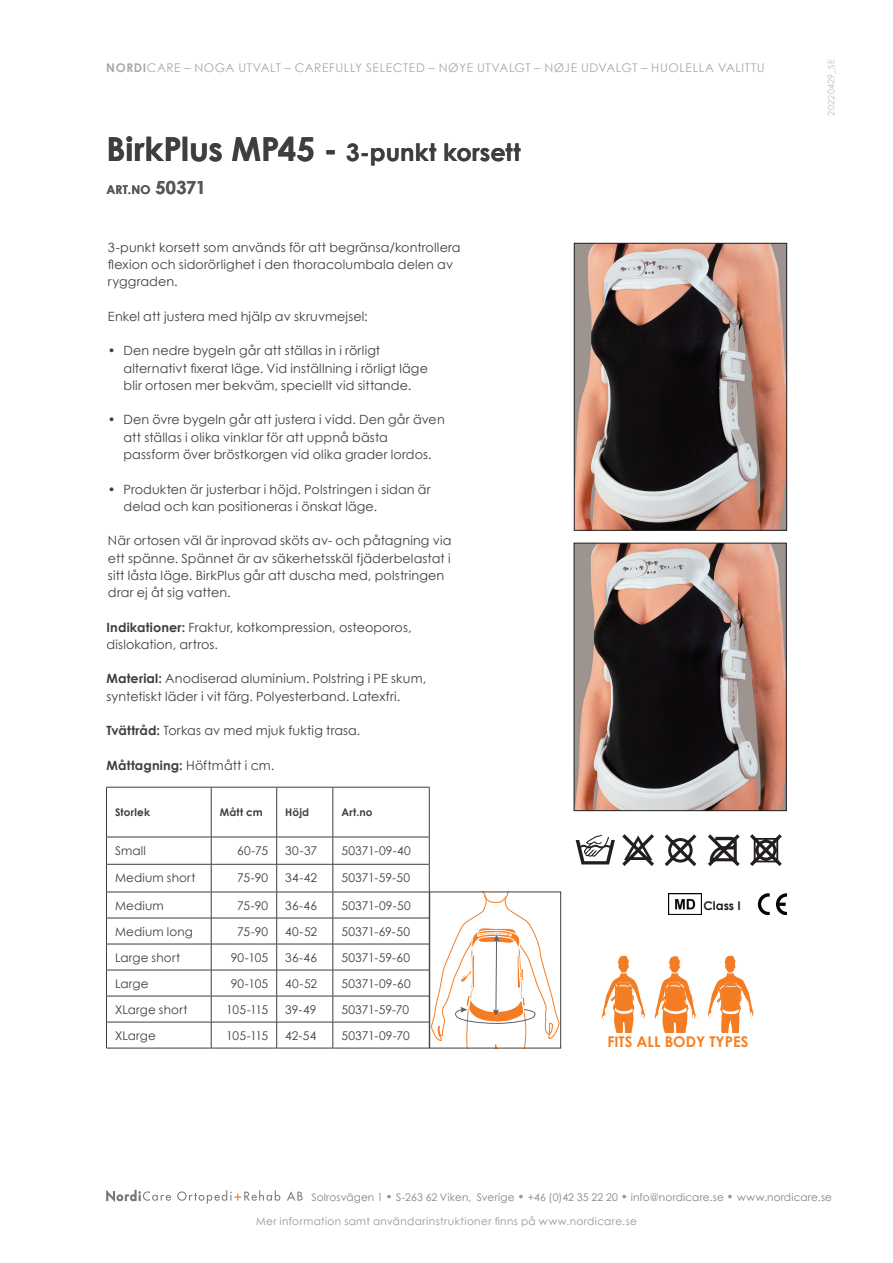
<style>
.page{position:relative;width:893px;height:1263px;background:#fff}
.page>*{position:absolute;margin:0;border:0;box-sizing:border-box;transform-origin:0 0}
.t1{font:700 24px "Century Gothic";color:#3e3e3f}
.t2{font:700 14.85px "Century Gothic";color:#f57f21}
.t3{font:12.75px/17.2px "Century Gothic";letter-spacing:.01em;color:#3e3e3f}
.t4{font:12px "Century Gothic";letter-spacing:.015em;color:#3e3e3f}
.t5{font:12px "Century Gothic";letter-spacing:.045em;color:#a8a9ad}
.t6{font:12px "Century Gothic";letter-spacing:-.005em;color:#3e3e3f}
.t7{font:700 12px "Century Gothic";color:#57585a}
.t8{font:700 12px "Century Gothic";color:#231f20}
.t9{font:10.5px "Century Gothic";letter-spacing:.02em;color:#808285}
.t10{font:10.5px "Century Gothic";letter-spacing:.04em;color:#939598}
.t11{font:700 10.5px "Century Gothic";letter-spacing:.02em;color:#3e3e3f}
.t12{font:9px "Century Gothic";letter-spacing:.035em;color:#bcbdc0}
.s1{font-weight:700}
.s2{font-size:33px}
.s3{font-size:18px}
.s4{font-weight:700;font-size:12px;color:#939598}
</style>
<div class="page">
<img style="left:576px;top:245px;width:209px;height:283px">
<div style="left:574px;top:243px;width:213px;height:287px;border:1px solid #231f20"></div>
<img style="left:576px;top:545px;width:208px;height:264px">
<div style="left:574px;top:543px;width:212px;height:268px;border:1px solid #231f20"></div>
<svg style="left:576px;top:835px;width:39px;height:29px"></svg>
<svg style="left:622px;top:834px;width:32px;height:32px"></svg>
<svg style="left:665px;top:834px;width:31px;height:32px"></svg>
<svg style="left:708px;top:834px;width:32px;height:32px"></svg>
<svg style="left:750px;top:834px;width:32px;height:32px"></svg>
<svg style="left:776px;top:893px;width:11px;height:22px"></svg>
<svg style="left:758px;top:893px;width:12px;height:22px"></svg>
<img style="left:668px;top:894px;width:33px;height:20px">
<svg style="left:106px;top:1190px;width:65px;height:12px"></svg>
<svg style="left:177px;top:1190px;width:103px;height:14px"></svg>
<svg style="left:287px;top:1191px;width:16px;height:9px"></svg>
<hr style="left:106px;top:1048px;width:105px;height:1px;background:#3e3e3f">
<hr style="left:211px;top:1048px;width:66px;height:1px;background:#3e3e3f">
<hr style="left:277px;top:1048px;width:56px;height:1px;background:#3e3e3f">
<hr style="left:333px;top:1048px;width:96px;height:1px;background:#3e3e3f">
<svg style="left:106px;top:787px;width:453px;height:261px"></svg>
<div style="left:429px;top:892px;width:132px;height:156px;border:1px solid #3e3e3f"></div>
<svg style="left:601px;top:955px;width:44px;height:78px"></svg>
<svg style="left:654px;top:955px;width:43px;height:78px"></svg>
<svg style="left:707px;top:955px;width:47px;height:78px"></svg>
<p class="t5" style="left:106px;top:60px;width:660px"><span class="s1">NORDI</span>CARE – NOGA UTVALT – CAREFULLY SELECTED – NØYE UTVALGT – NØJE UDVALGT – HUOLELLA VALITTU</p>
<h1 class="t1" style="left:106px;top:137px;width:416px"><span class="s2">BirkPlus MP45 -</span> 3-punkt korsett</h1>
<p class="t7" style="left:106px;top:182px;width:101px">ART.NO <span class="s3">50371</span></p>
<p class="t3" style="left:108px;top:239px;width:354px">3-punkt korsett som används för att begränsa/kontrollera flexion och sidorörlighet i den thoracolumbala delen av ryggraden.</p>
<p class="t3" style="left:108px;top:308px;width:261px">Enkel att justera med hjälp av skruvmejsel:</p>
<p class="t3" style="left:123px;top:342px;width:306px;text-indent:-16px">• Den nedre bygeln går att ställas in i rörligt alternativt fixerat läge. Vid inställning i rörligt läge blir ortosen mer bekväm, speciellt vid sittande.</p>
<p class="t3" style="left:123px;top:411px;width:323px;text-indent:-16px">• Den övre bygeln går att justera i vidd. Den går även att ställas i olika vinklar för att uppnå bästa passform över bröstkorgen vid olika grader lordos.</p>
<p class="t3" style="left:123px;top:480px;width:309px;text-indent:-16px">• Produkten är justerbar i höjd. Polstringen i sidan är delad och kan positioneras i önskat läge.</p>
<p class="t3" style="left:108px;top:532px;width:345px">När ortosen väl är inprovad sköts av- och påtagning via ett spänne. Spännet är av säkerhetsskäl fjäderbelastat i sitt låsta läge. BirkPlus går att duscha med, polstringen drar ej åt sig vatten.</p>
<p class="t3" style="left:106px;top:618px;width:307px"><span class="s1">Indikationer:</span> Fraktur, kotkompression, osteoporos, dislokation, artros.</p>
<p class="t3" style="left:106px;top:670px;width:321px"><span class="s1">Material:</span> Anodiserad aluminium. Polstring i PE skum, syntetiskt läder i vit färg. Polyesterband. Latexfri.</p>
<p class="t3" style="left:106px;top:722px;width:256px"><span class="s1">Tvättråd:</span> Torkas av med mjuk fuktig trasa.</p>
<p class="t3" style="left:106px;top:756px;width:170px"><span class="s1">Måttagning:</span> Höftmått i cm.</p>
<p class="t11" style="left:115px;top:806px;width:37px">Storlek</p>
<p class="t11" style="left:220px;top:806px;width:44px">Mått cm</p>
<p class="t11" style="left:285px;top:806px;width:25px">Höjd</p>
<p class="t11" style="left:341px;top:806px;width:33px">Art.no</p>
<p class="t4" style="left:115px;top:843px;width:32px">Small</p>
<p class="t4" style="left:237px;top:843px;width:32px">60-75</p>
<p class="t4" style="left:285px;top:843px;width:33px">30-37</p>
<p class="t4" style="left:341px;top:843px;width:71px">50371-09-40</p>
<p class="t4" style="left:115px;top:870px;width:82px">Medium short</p>
<p class="t4" style="left:237px;top:870px;width:33px">75-90</p>
<p class="t4" style="left:285px;top:870px;width:33px">34-42</p>
<p class="t4" style="left:341px;top:870px;width:70px">50371-59-50</p>
<p class="t4" style="left:115px;top:898px;width:50px">Medium</p>
<p class="t4" style="left:237px;top:898px;width:33px">75-90</p>
<p class="t4" style="left:285px;top:898px;width:33px">36-46</p>
<p class="t4" style="left:341px;top:898px;width:71px">50371-09-50</p>
<p class="t4" style="left:115px;top:924px;width:79px">Medium long</p>
<p class="t4" style="left:237px;top:924px;width:33px">75-90</p>
<p class="t4" style="left:285px;top:924px;width:33px">40-52</p>
<p class="t4" style="left:341px;top:924px;width:70px">50371-69-50</p>
<p class="t4" style="left:115px;top:950px;width:67px">Large short</p>
<p class="t4" style="left:231px;top:950px;width:39px">90-105</p>
<p class="t4" style="left:285px;top:950px;width:33px">36-46</p>
<p class="t4" style="left:341px;top:950px;width:70px">50371-59-60</p>
<p class="t4" style="left:115px;top:976px;width:35px">Large</p>
<p class="t4" style="left:231px;top:976px;width:39px">90-105</p>
<p class="t4" style="left:285px;top:976px;width:33px">40-52</p>
<p class="t4" style="left:341px;top:976px;width:71px">50371-09-60</p>
<p class="t4" style="left:115px;top:1002px;width:74px">XLarge short</p>
<p class="t4" style="left:226px;top:1002px;width:43px">105-115</p>
<p class="t4" style="left:285px;top:1002px;width:33px">39-49</p>
<p class="t6" style="left:341px;top:1002px;width:69px">50371-59-70</p>
<p class="t4" style="left:115px;top:1028px;width:42px">XLarge</p>
<p class="t4" style="left:226px;top:1028px;width:43px">105-115</p>
<p class="t4" style="left:285px;top:1028px;width:33px">42-54</p>
<p class="t4" style="left:341px;top:1028px;width:70px">50371-09-70</p>
<p class="t8" style="left:703px;top:898px;width:39px">Class I</p>
<p class="t2" style="left:607px;top:1032px;width:142px">FITS ALL BODY TYPES</p>
<p class="t12" style="left:826px;top:116px;width:58px;rotate:-90deg">20220429_SE</p>
<p class="t9" style="left:311px;top:1190px;width:522px">Solrosvägen 1 <span class="s4">•</span> S-263 62 Viken, Sverige <span class="s4">•</span> +46 (0)42 35 22 20 <span class="s4">•</span> info@nordicare.se <span class="s4">•</span> www.nordicare.se</p>
<p class="t10" style="left:256px;top:1214px;width:382px">Mer information samt användarinstruktioner finns på www.nordicare.se</p>
</div>
